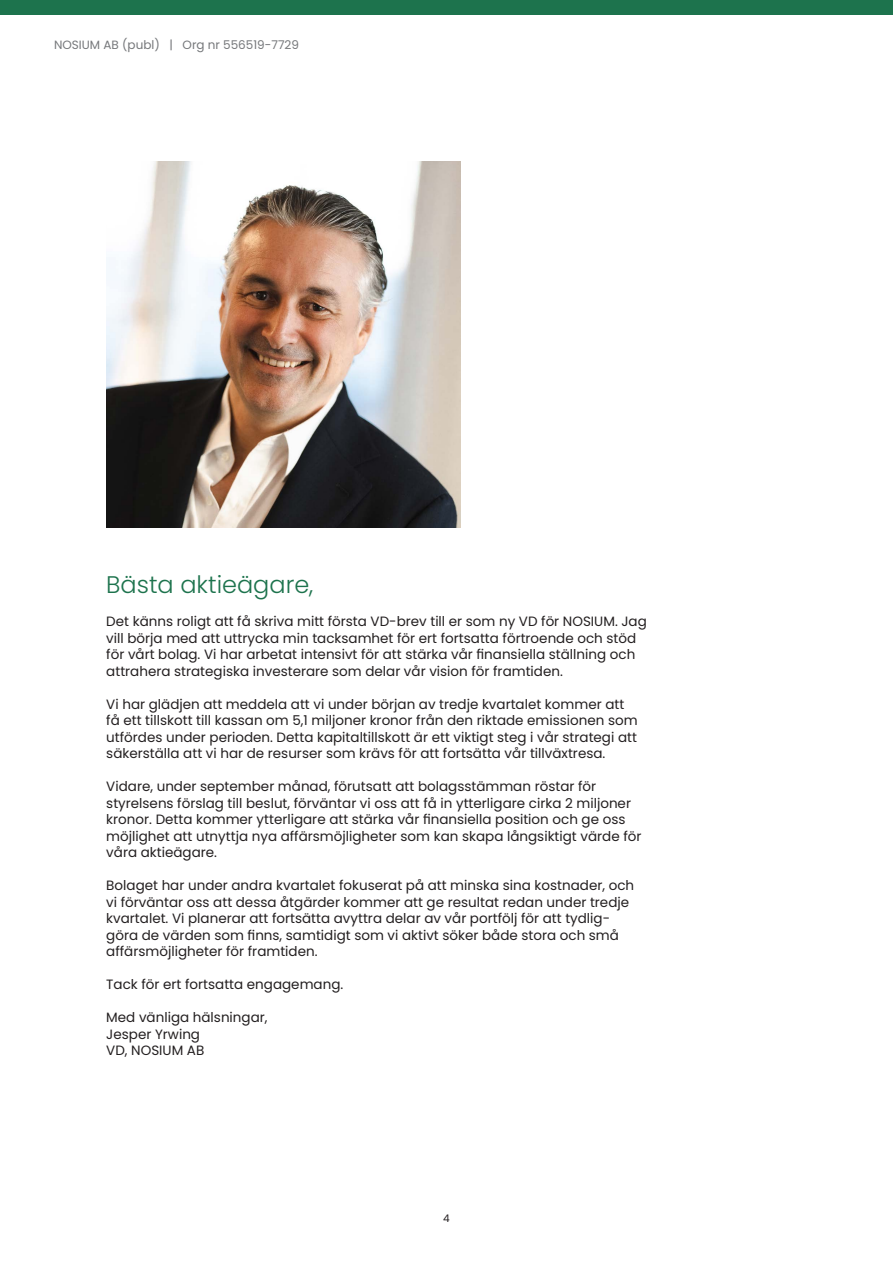
<style>
.page{position:relative;width:893px;height:1263px;background:#fff}
.page>*{position:absolute;margin:0;border:0;box-sizing:border-box;transform-origin:0 0}
.Huvudrubrik_3{font:300 24px "Poppins";color:#1d734d}
.Brödtexter{font:13.5px/16.5px "Poppins";color:#231f20}
.t1{font:12px "Poppins";color:#76787b}
.t2{font:10.5px "Poppins";color:#231f20}
</style>
<div class="page">
<div style="left:0;top:0;width:893px;height:15px;background:#1d734d"></div>
<img style="left:106px;top:162px;width:354px;height:365px">
<p class="t1" style="left:54px;top:38px;width:247px">NOSIUM AB (publ) | Org nr 556519-7729</p>
<p class="Huvudrubrik_3" style="left:106px;top:570px;width:209px">Bästa aktieägare,</p>
<p class="Brödtexter" style="left:106px;top:613px;width:542px">Det känns roligt att få skriva mitt första VD-brev till er som ny VD för NOSIUM. Jag vill börja med att uttrycka min tacksamhet för ert fortsatta förtroende och stöd för vårt bolag. Vi har arbetat intensivt för att stärka vår finansiella ställning och attrahera strategiska investerare som delar vår vision för framtiden.</p>
<p class="Brödtexter" style="left:106px;top:696px;width:533px">Vi har glädjen att meddela att vi under början av tredje kvartalet kommer att få ett tillskott till kassan om 5,1 miljoner kronor från den riktade emissionen som utfördes under perioden. Detta kapitaltillskott är ett viktigt steg i vår strategi att säkerställa att vi har de resurser som krävs för att fortsätta vår tillväxtresa.</p>
<p class="Brödtexter" style="left:106px;top:778px;width:537px">Vidare, under september månad, förutsatt att bolagsstämman röstar för styrelsens förslag till beslut, förväntar vi oss att få in ytterligare cirka 2 miljoner kronor. Detta kommer ytterligare att stärka vår finansiella position och ge oss möjlighet att utnyttja nya affärsmöjligheter som kan skapa långsiktigt värde för våra aktieägare.</p>
<p class="Brödtexter" style="left:106px;top:877px;width:529px">Bolaget har under andra kvartalet fokuserat på att minska sina kostnader, och vi förväntar oss att dessa åtgärder kommer att ge resultat redan under tredje kvartalet. Vi planerar att fortsätta avyttra delar av vår portfölj för att tydlig&shy;göra de värden som finns, samtidigt som vi aktivt söker både stora och små affärsmöjligheter för framtiden.</p>
<p class="Brödtexter" style="left:106px;top:976px;width:238px">Tack för ert fortsatta engagemang.</p>
<p class="Brödtexter" style="left:106px;top:1009px;width:163px">Med vänliga hälsningar,</p>
<p class="Brödtexter" style="left:106px;top:1026px;width:95px">Jesper Yrwing</p>
<p class="Brödtexter" style="left:106px;top:1042px;width:100px">VD, NOSIUM AB</p>
<p class="t2" style="left:443px;top:1212px;width:8px">4</p>
</div>
